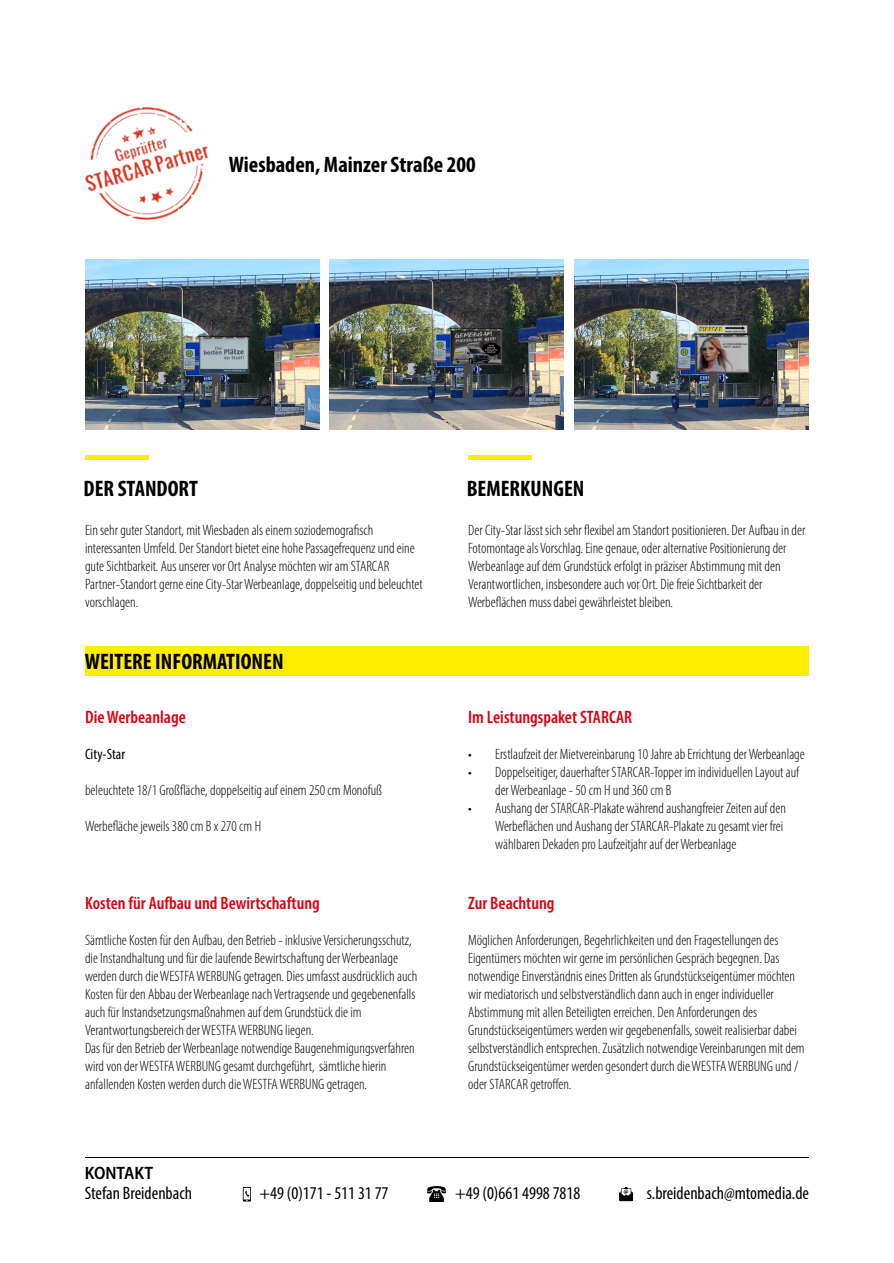
<style>
.page{position:relative;width:894px;height:1263px;background:#fff}
.page>*{position:absolute;margin:0;border:0;box-sizing:border-box;transform-origin:0 0}
.t1{font:700 condensed 22.5px "Myriad Pro";color:#000}
.t2{font:600 condensed 18px "Myriad Pro";color:#da0012}
.t3{font:condensed 18px "Myriad Pro";color:#000}
.t4{font:600 semi-condensed 18px "Myriad Pro";color:#000}
.t5{font:300 condensed 15px/18px "Myriad Pro";color:#000}
.t6{font:condensed 15px "Myriad Pro";color:#000}
</style>
<div class="page">
<hr style="left:85px;top:1157px;width:723px;height:1px;background:#000">
<div style="left:85px;top:646px;width:723px;height:30px;background:#feed01"></div>
<svg style="left:619px;top:1187px;width:13px;height:14px"></svg>
<img style="left:427px;top:1187px;width:18px;height:14px">
<div style="left:243px;top:1187px;width:8px;height:14px;background:#8f8f8c"></div>
<div style="left:243px;top:1188px;width:7px;height:11px;background:#fffffb"></div>
<svg style="left:245px;top:1187px;width:4px;height:14px"></svg>
<hr style="left:85px;top:456px;width:64px;height:4px;background:#feed01">
<hr style="left:468px;top:456px;width:64px;height:4px;background:#feed01">
<img style="left:85px;top:259px;width:234px;height:170px">
<img style="left:330px;top:259px;width:233px;height:170px">
<img style="left:574px;top:259px;width:234px;height:170px">
<img style="left:85px;top:107px;width:123px;height:113px">
<h1 class="t1" style="left:229px;top:155px;width:248px">Wiesbaden, Mainzer Straße 200</h1>
<h1 class="t1" style="left:84px;top:479px;width:116px">DER STANDORT</h1>
<h1 class="t1" style="left:466px;top:479px;width:119px">BEMERKUNGEN</h1>
<p class="t5" style="left:85px;top:522px;width:339px">Ein sehr guter Standort, mitWiesbaden als einem soziodemografisch interessanten Umfeld. Der Standort bietet eine hohe Passagefrequenz und eine gute Sichtbarkeit. Aus unserer vor Ort Analyse möchten wir am STARCAR Partner-Standort gerne eine City-StarWerbeanlage, doppelseitig und beleuchtet vorschlagen.</p>
<h1 class="t1" style="left:85px;top:652px;width:200px">WEITERE INFORMATIONEN</h1>
<p class="t2" style="left:85px;top:710px;width:102px">Die Werbeanlage</p>
<p class="t6" style="left:85px;top:748px;width:41px">City-Star</p>
<p class="t5" style="left:85px;top:783px;width:298px">beleuchtete 18/1 Großfläche, doppelseitig auf einem 250 cm Monofuß</p>
<p class="t5" style="left:85px;top:819px;width:177px">Werbefläche jeweils 380 cm B x 270 cm H</p>
<p class="t2" style="left:85px;top:896px;width:236px">Kosten für Aufbau und Bewirtschaftung</p>
<p class="t5" style="left:85px;top:932px;width:334px">Sämtliche Kosten für den Aufbau, den Betrieb - inklusiveVersicherungsschutz, die Instandhaltung und für die laufende Bewirtschaftung derWerbeanlage werden durch dieWESTFAWERBUNG getragen. Dies umfasst ausdrücklich auch Kosten für den Abbau derWerbeanlage nachVertragsende und gegebenenfalls auch für Instandsetzungsmaßnahmen auf dem Grundstück die im Verantwortungsbereich derWESTFAWERBUNG liegen.<br>Das für den Betrieb derWerbeanlage notwendige Baugenehmigungsverfahren wird von derWESTFAWERBUNG gesamt durchgeführt, sämtliche hierin anfallenden Kosten werden durch dieWESTFAWERBUNG getragen.</p>
<p class="t4" style="left:85px;top:1166px;width:70px">KONTAKT</p>
<p class="t5" style="left:468px;top:522px;width:338px">Der City-Star lässt sich sehr flexibel am Standort positionieren. Der Aufbau in der Fotomontage alsVorschlag. Eine genaue, oder alternative Positionierung der Werbeanlage auf dem Grundstück erfolgt in präziser Abstimmung mit den Verantwortlichen, insbesondere auch vor Ort. Die freie Sichtbarkeit der Werbeflächen muss dabei gewährleistet bleiben.</p>
<p class="t2" style="left:468px;top:710px;width:165px">Im Leistungspaket STARCAR</p>
<p class="t5" style="left:468px;top:747px;width:338px">• Erstlaufzeit der Mietvereinbarung 10 Jahre ab Errichtung derWerbeanlage</p>
<p class="t5" style="left:495px;top:765px;width:305px;text-indent:-27px">• Doppelseitiger, dauerhafter STARCAR-Topper im individuellen Layout auf derWerbeanlage - 50 cm H und 360 cm B</p>
<p class="t5" style="left:495px;top:801px;width:292px;text-indent:-27px">• Aushang der STARCAR-Plakate während aushangfreier Zeiten auf den<br>Werbeflächen und Aushang der STARCAR-Plakate zu gesamt vier frei wählbaren Dekaden pro Laufzeitjahr auf derWerbeanlage</p>
<p class="t2" style="left:468px;top:896px;width:88px">Zur Beachtung</p>
<p class="t5" style="left:468px;top:932px;width:338px">Möglichen Anforderungen, Begehrlichkeiten und den Fragestellungen des Eigentümers möchten wir gerne im persönlichen Gespräch begegnen. Das notwendige Einverständnis eines Dritten als Grundstückseigentümer möchten wir mediatorisch und selbstverständlich dann auch in enger individueller Abstimmung mit allen Beteiligten erreichen. Den Anforderungen des Grundstückseigentümers werden wir gegebenenfalls, soweit realisierbar dabei selbstverständlich entsprechen. Zusätzlich notwendigeVereinbarungen mit dem Grundstückseigentümer werden gesondert durch dieWESTFAWERBUNG und / oder STARCAR getroffen.</p>
<p class="t3" style="left:85px;top:1185px;width:109px">Stefan Breidenbach</p>
<p class="t3" style="left:259px;top:1186px;width:131px">+49 (0)171 - 511 31 77</p>
<p class="t3" style="left:455px;top:1186px;width:127px">+49 (0)661 4998 7818</p>
<p class="t3" style="left:646px;top:1186px;width:164px">s.breidenbach@mtomedia.de</p>
</div>
